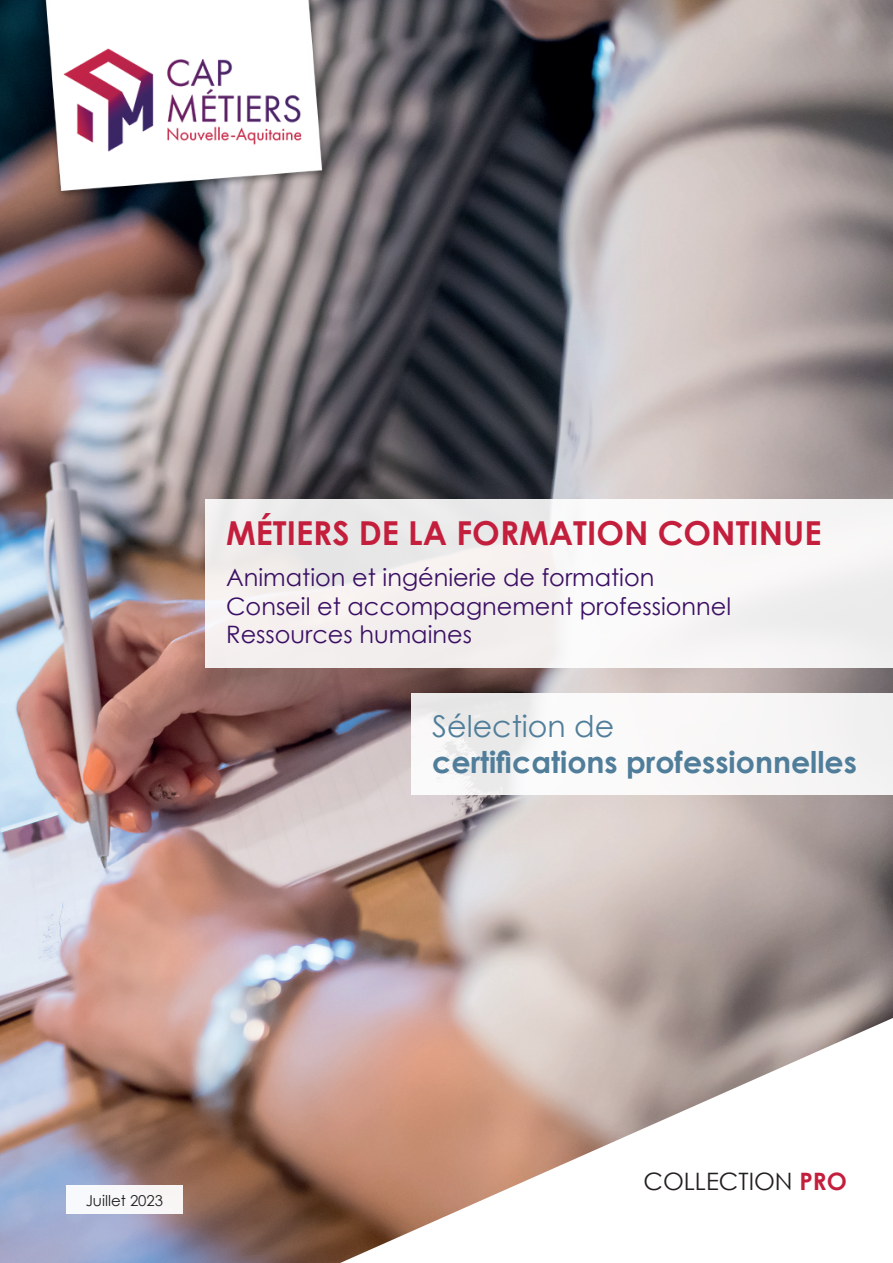
<style>
.page{position:relative;width:893px;height:1263px;background:#fff}
.page>*{position:absolute;margin:0;border:0;box-sizing:border-box;transform-origin:0 0}
.t1{font:700 33px "Century Gothic";color:#c31f3d}
.t2{font:700 30px "Century Gothic";color:#507e9a}
.t3{font:30px "Century Gothic";color:#507e9a}
.t4{font:24px/28.5px "Century Gothic";color:#3b1064}
.t5{font:24px "Century Gothic";color:#231f20}
.t6{font:15px "Century Gothic";color:#231f20}
.s1{font-weight:700;color:#c31f3d}
</style>
<div class="page">
<img style="left:0;top:0;width:893px;height:1263px">
<svg style="left:340px;top:1018px;width:553px;height:245px"></svg>
<div style="left:205px;top:499px;width:688px;height:169px;background:linear-gradient(to right,#f0edec,#f7f6f6)"></div>
<div style="left:411px;top:693px;width:482px;height:101px;background:linear-gradient(to right,#f4f3f3,#f7f6f6)"></div>
<div style="left:66px;top:1186px;width:117px;height:28px;background:#f8f8fa"></div>
<img style="left:31px;top:0;width:304px;height:207px">
<h1 class="t1" style="left:226px;top:508px;width:597px">MÉTIERS DE LA FORMATION CONTINUE</h1>
<p class="t4" style="left:226px;top:563px;width:507px">Animation et ingénierie de formation<br>Conseil et accompagnement professionnel<br>Ressources humaines</p>
<p class="t3" style="left:432px;top:705px;width:183px">Sélection de</p>
<p class="t2" style="left:432px;top:739px;width:426px">certifications professionnelles</p>
<p class="t6" style="left:86px;top:1190px;width:79px">Juillet 2023</p>
<p class="t5" style="left:643px;top:1165px;width:205px">COLLECTION <span class="s1">PRO</span></p>
</div>
